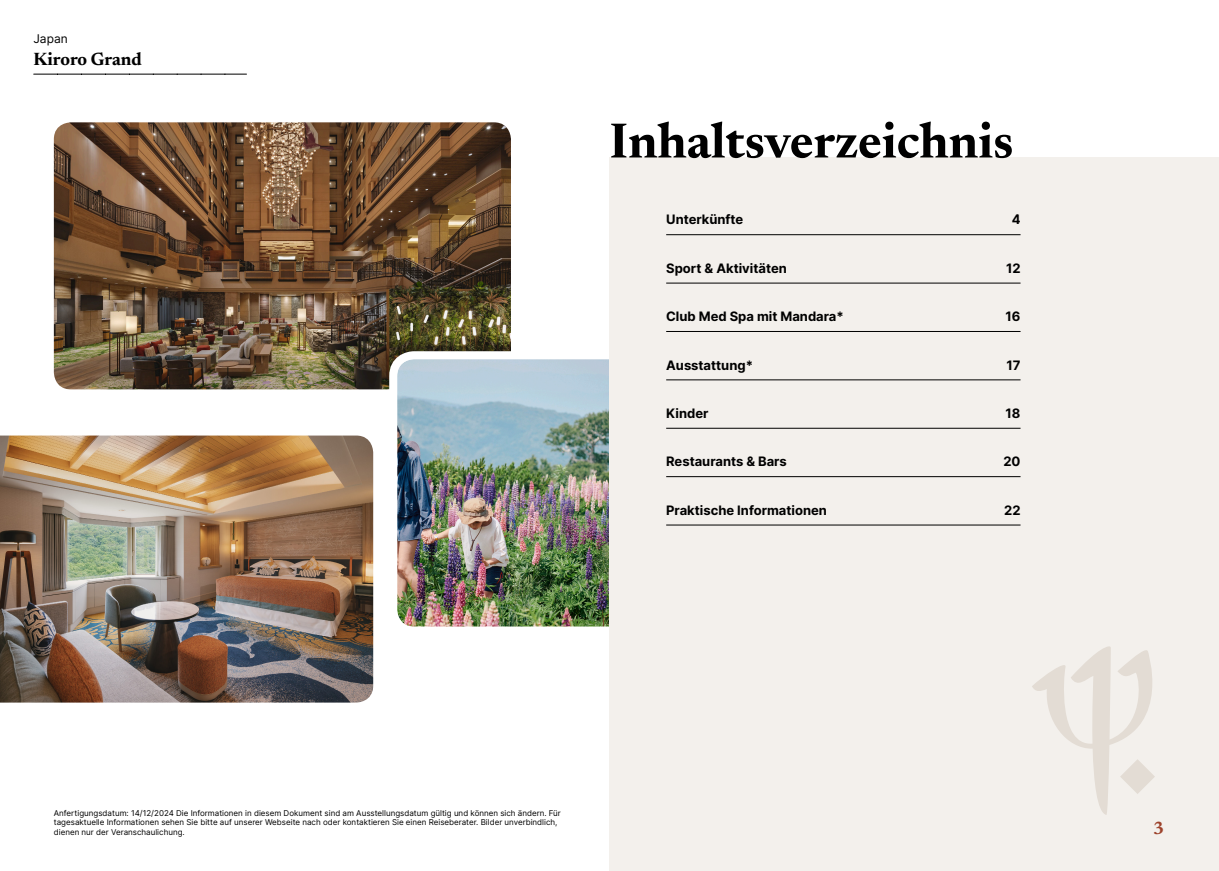
<style>
.page{position:relative;width:1219px;height:871px;background:#fff}
.page>*{position:absolute;margin:0;border:0;box-sizing:border-box;transform-origin:0 0}
.t1{font:700 50px "Newsreader 24 pt";color:#000}
.t2{font:700 18px "Newsreader 24 pt";color:#000}
.t3{font:700 18px "Newsreader 24 pt";color:#9d432c}
.t4{font:700 13px "Inter";color:#000}
.t5{font:12px "Inter";color:#000}
.t6{font:8px/9.6px "Inter";color:#000}
</style>
<div class="page">
<img style="left:54px;top:122px;width:457px;height:267px">
<img style="left:0;top:435px;width:373px;height:267px">
<img style="left:385px;top:347px;width:224px;height:280px">
<svg style="left:34px;top:74px;width:213px;height:1px"></svg>
<div style="left:609px;top:157px;width:610px;height:713px;background:#f3f0ec"></div>
<svg style="left:1032px;top:646px;width:123px;height:169px"></svg>
<hr style="left:666px;top:234px;width:354px;height:1px;background:#000">
<hr style="left:666px;top:282px;width:354px;height:1px;background:#000">
<hr style="left:666px;top:331px;width:354px;height:1px;background:#000">
<hr style="left:666px;top:379px;width:354px;height:1px;background:#000">
<hr style="left:666px;top:428px;width:354px;height:1px;background:#000">
<hr style="left:666px;top:476px;width:354px;height:1px;background:#000">
<hr style="left:666px;top:524px;width:354px;height:1px;background:#000">
<h3 class="t5" style="left:33px;top:30px;width:36px">Japan</h3>
<h2 class="t2" style="left:33px;top:46px;width:110px">Kiroro Grand</h2>
<h1 class="t1" style="left:609px;top:105px;width:405px">Inhaltsverzeichnis</h1>
<h3 class="t4" style="left:666px;top:210px;width:79px">Unterkünfte</h3>
<h3 class="t4" style="left:1012px;top:210px;width:10px">4</h3>
<h3 class="t4" style="left:666px;top:258px;width:122px">Sport &amp; Aktivitäten</h3>
<h3 class="t4" style="left:1006px;top:258px;width:16px">12</h3>
<h3 class="t4" style="left:666px;top:307px;width:179px">Club Med Spa mit Mandara*</h3>
<h3 class="t4" style="left:1006px;top:307px;width:16px">16</h3>
<h3 class="t4" style="left:666px;top:355px;width:88px">Ausstattung*</h3>
<h3 class="t4" style="left:1006px;top:355px;width:16px">17</h3>
<h3 class="t4" style="left:666px;top:403px;width:44px">Kinder</h3>
<h3 class="t4" style="left:1006px;top:403px;width:16px">18</h3>
<h3 class="t4" style="left:666px;top:452px;width:122px">Restaurants &amp; Bars</h3>
<h3 class="t4" style="left:1003px;top:452px;width:19px">20</h3>
<h3 class="t4" style="left:666px;top:500px;width:162px">Praktische Informationen</h3>
<h3 class="t4" style="left:1004px;top:500px;width:18px">22</h3>
<p class="t6" style="left:54px;top:807px;width:509px">Anfertigungsdatum: 14/12/2024 Die Informationen in diesem Dokument sind am Ausstellungsdatum gültig und können sich ändern. Für tagesaktuelle Informationen sehen Sie bitte auf unserer Webseite nach oder kontaktieren Sie einen Reiseberater. Bilder unverbindlich, dienen nur der Veranschaulichung.</p>
<h2 class="t3" style="left:1153px;top:814px;width:13px">3</h2>
</div>
